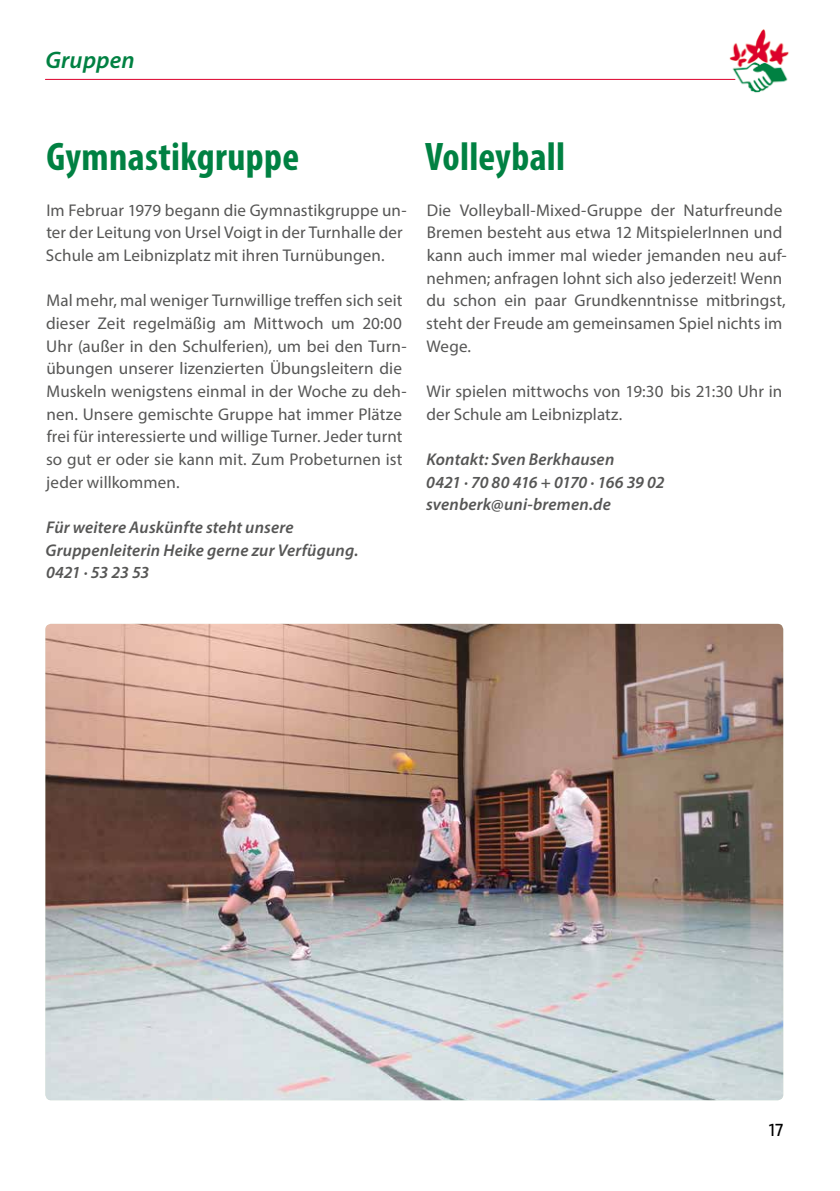
<style>
.page{position:relative;width:840px;height:1191px;background:#fff}
.page>*{position:absolute;margin:0;border:0;box-sizing:border-box;transform-origin:0 0}
.t1{font:700 condensed 40px "Myriad Pro";letter-spacing:.005em;color:#008142}
.t2{font:italic 600 24px "Myriad Pro";letter-spacing:.01em;color:#008142}
.t3{font:18px "The Sans Regular Caps";color:#000}
.t4{font:17px/22.6px "Myriad Pro";letter-spacing:.005em;color:#565655}
.t5{font:italic 600 17px/22.6px "Myriad Pro";letter-spacing:.01em;color:#565655}
</style>
<div class="page">
<hr style="left:45px;top:79px;width:689px;height:1px;background:#dd002c">
<img style="left:726px;top:30px;width:63px;height:63px">
<img style="left:45px;top:624px;width:737px;height:476px">
<h2 class="t2" style="left:45px;top:45px;width:91px">Gruppen</h2>
<h1 class="t1" style="left:47px;top:132px;width:254px">Gymnastikgruppe</h1>
<p class="t4" style="left:46px;top:198px;width:362px">Im Februar 1979 begann die Gymnastikgruppe un&shy;ter der Leitung von Ursel Voigt in der Turnhalle der<br>Schule am Leibnizplatz mit ihren Turnübungen.</p>
<p class="t4" style="left:46px;top:289px;width:362px">Mal mehr, mal weniger Turnwillige treffen sich seit dieser Zeit regelmäßig am Mittwoch um 20:00<br>Uhr (außer in den Schulferien), um bei den Turn&shy;übungen unserer lizenzierten Übungsleitern die Muskeln wenigstens einmal in der Woche zu deh&shy;nen. Unsere gemischte Gruppe hat immer Plätze frei für interessierte und willige Turner. Jeder turnt so gut er oder sie kann mit. Zum Probeturnen ist jeder willkommen.</p>
<p class="t5" style="left:46px;top:515px;width:314px">Für weitere Auskünfte steht unsere<br>Gruppenleiterin Heike gerne zur Verfügung.<br>0421 · 53 23 53</p>
<h1 class="t1" style="left:425px;top:132px;width:141px">Volleyball</h1>
<p class="t4" style="left:426px;top:198px;width:362px">Die Volleyball-Mixed-Gruppe der Naturfreunde Bremen besteht aus etwa 12 MitspielerInnen und kann auch immer mal wieder jemanden neu auf&shy;nehmen; anfragen lohnt sich also jederzeit! Wenn du schon ein paar Grundkenntnisse mitbringst, steht der Freude am gemeinsamen Spiel nichts im Wege.</p>
<p class="t4" style="left:426px;top:380px;width:357px">Wir spielen mittwochs von 19:30 bis 21:30 Uhr in der Schule am Leibnizplatz.</p>
<p class="t5" style="left:426px;top:447px;width:240px">Kontakt: Sven Berkhausen<br>0421 · 70 80 416 + 0170 · 166 39 02 svenberk@uni-bremen.de</p>
<p class="t3" style="left:768px;top:1120px;width:16px">17</p>
</div>
